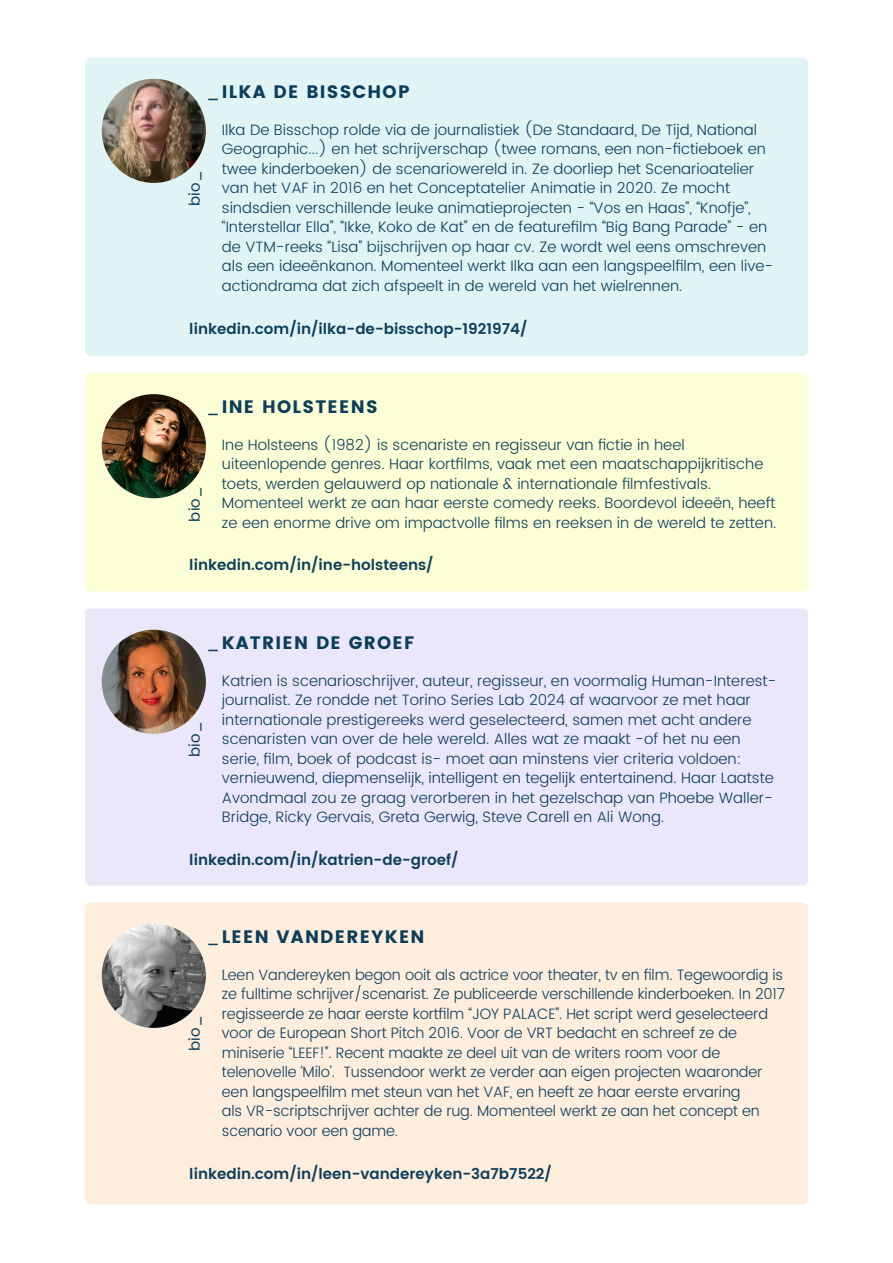
<style>
.page{position:relative;width:893px;height:1263px;background:#fff}
.page>*{position:absolute;margin:0;border:0;box-sizing:border-box;transform-origin:0 0}
.t1{font:700 18px "Poppins";letter-spacing:.07em;color:#0c3e5b}
.t2{font:300 15px/19.5px "Poppins";color:#0c3e5b}
.t3{font:600 15px "Poppins";color:#0c3e5a}
.t4{font:15px "Poppins";letter-spacing:.02em;color:#0c3e5b}
.s1{font-weight:400}
</style>
<div class="page">
<div style="left:85px;top:58px;width:723px;height:298px;background:#e0f4f6;border-radius:5px"></div>
<img style="left:102px;top:79px;width:104px;height:104px;border-radius:52px">
<div style="left:85px;top:608px;width:723px;height:277px;background:#ebe7fa;border-radius:5px"></div>
<div style="left:85px;top:373px;width:723px;height:218px;background:#fcffd6;border-radius:5px"></div>
<img style="left:102px;top:630px;width:104px;height:104px;border-radius:52px">
<img style="left:102px;top:394px;width:104px;height:104px;border-radius:52px">
<div style="left:85px;top:902px;width:723px;height:302px;background:#ffeede;border-radius:5px"></div>
<img style="left:102px;top:924px;width:104px;height:104px;border-radius:52px">
<p class="t1" style="left:206px;top:81px;width:205px"><span class="s1">_</span>ILKA DE BISSCHOP</p>
<p class="t4" style="left:184px;top:206px;width:38px;rotate:-90deg">bio_</p>
<p class="t2" style="left:222px;top:120px;width:553px">Ilka De Bisschop rolde via de journalistiek (De Standaard, De Tijd, National Geographic...) en het schrijverschap (twee romans, een non-fictieboek en twee kinderboeken) de scenariowereld in. Ze doorliep het Scenarioatelier van het VAF in 2016 en het Conceptatelier Animatie in 2020. Ze mocht sindsdien verschillende leuke animatieprojecten - “Vos en Haas”, “Knofje”, “Interstellar Ella”, “Ikke, Koko de Kat” en de featurefilm “Big Bang Parade” - en de VTM-reeks “Lisa” bijschrijven op haar cv. Ze wordt wel eens omschreven als een ideeënkanon. Momenteel werkt Ilka aan een langspeelfilm, een live&shy;actiondrama dat zich afspeelt in de wereld van het wielrennen.</p>
<p class="t3" style="left:189px;top:318px;width:340px">linkedin.com/in/ilka-de-bisschop-1921974/</p>
<p class="t1" style="left:206px;top:396px;width:173px"><span class="s1">_</span>INE HOLSTEENS</p>
<p class="t4" style="left:184px;top:522px;width:38px;rotate:-90deg">bio_</p>
<p class="t2" style="left:222px;top:435px;width:556px">Ine Holsteens (1982) is scenariste en regisseur van fictie in heel uiteenlopende genres. Haar kortfilms, vaak met een maatschappijkritische toets, werden gelauwerd op nationale &amp; internationale filmfestivals.<br>Momenteel werkt ze aan haar eerste comedy reeks. Boordevol ideeën, heeft ze een enorme drive om impactvolle films en reeksen in de wereld te zetten.</p>
<p class="t3" style="left:189px;top:553px;width:246px">linkedin.com/in/ine-holsteens/</p>
<p class="t1" style="left:206px;top:632px;width:210px"><span class="s1">_</span>KATRIEN DE GROEF</p>
<p class="t4" style="left:184px;top:757px;width:38px;rotate:-90deg">bio_</p>
<p class="t2" style="left:222px;top:671px;width:556px">Katrien is scenarioschrijver, auteur, regisseur, en voormalig Human-Interest&shy;journalist. Ze rondde net Torino Series Lab 2024 af waarvoor ze met haar internationale prestigereeks werd geselecteerd, samen met acht andere scenaristen van over de hele wereld. Alles wat ze maakt -of het nu een serie, film, boek of podcast is- moet aan minstens vier criteria voldoen: vernieuwend, diepmenselijk, intelligent en tegelijk entertainend. Haar Laatste Avondmaal zou ze graag verorberen in het gezelschap van Phoebe Waller-Bridge, Ricky Gervais, Greta Gerwig, Steve Carell en Ali Wong.</p>
<p class="t3" style="left:189px;top:849px;width:271px">linkedin.com/in/katrien-de-groef/</p>
<p class="t1" style="left:206px;top:926px;width:220px"><span class="s1">_</span>LEEN VANDEREYKEN</p>
<p class="t4" style="left:184px;top:1051px;width:38px;rotate:-90deg">bio_</p>
<p class="t2" style="left:222px;top:965px;width:565px">Leen Vandereyken begon ooit als actrice voor theater, tv en film. Tegewoordig is ze fulltime schrijver/scenarist. Ze publiceerde verschillende kinderboeken. In 2017 regisseerde ze haar eerste kortfilm “JOY PALACE”. Het script werd geselecteerd voor de European Short Pitch 2016. Voor de VRT bedacht en schreef ze de miniserie “LEEF!”. Recent maakte ze deel uit van de writers room voor de telenovelle ‘Milo’. Tussendoor werkt ze verder aan eigen projecten waaronder een langspeelfilm met steun van het VAF, en heeft ze haar eerste ervaring<br>als VR-scriptschrijver achter de rug. Momenteel werkt ze aan het concept en scenario voor een game.</p>
<p class="t3" style="left:189px;top:1162px;width:364px">linkedin.com/in/leen-vandereyken-3a7b7522/</p>
</div>
